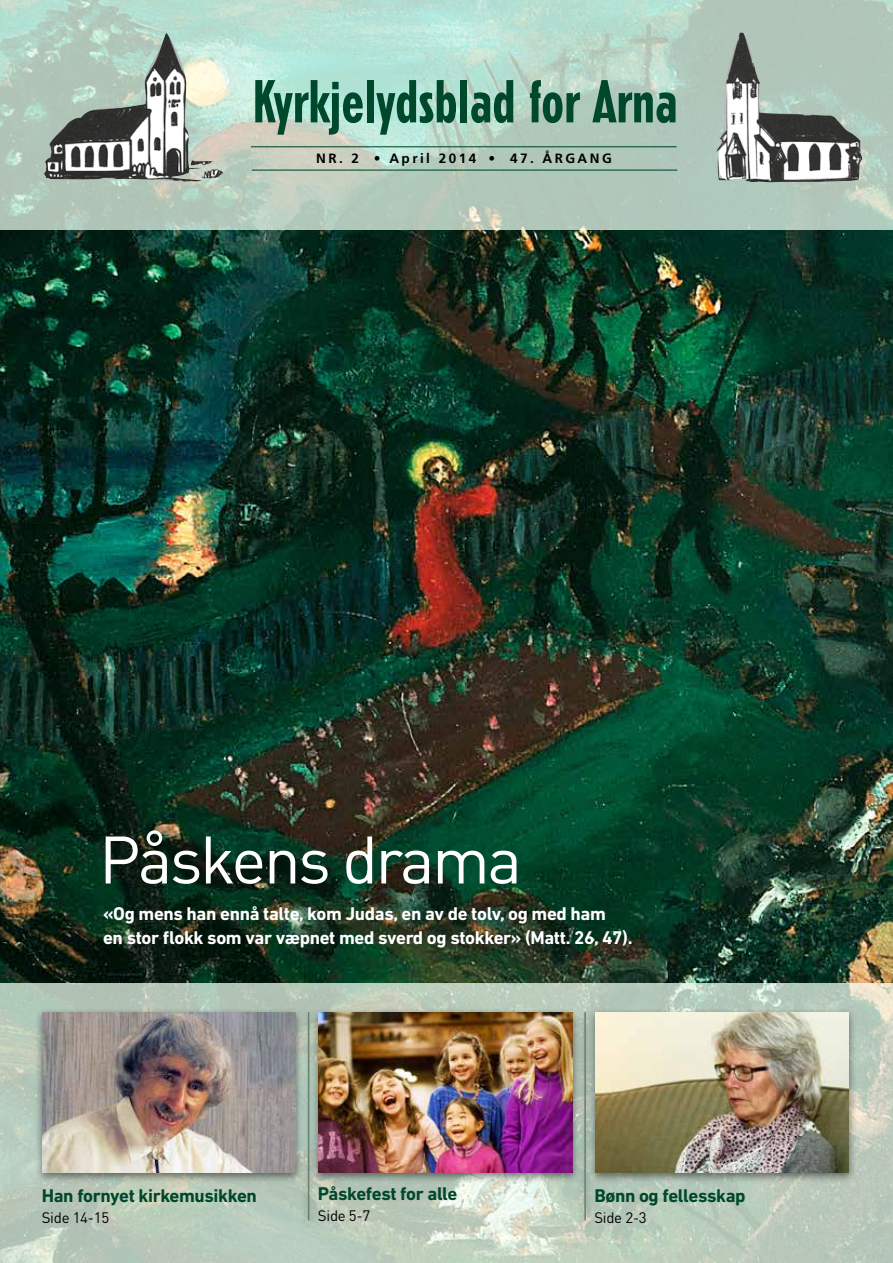
<style>
.page{position:relative;width:893px;height:1263px;background:#fff}
.page>*{position:absolute;margin:0;border:0;box-sizing:border-box;transform-origin:0 0}
.t1{font:66px "DIN";letter-spacing:-.04em;color:#fff}
.t2{font:700 condensed 60px "Erbar";color:#00482c}
.t3{font:700 18.75px/24px "DIN Next LT Pro";letter-spacing:-.02em;color:#fff}
.t4{font:700 18.75px "DIN Next LT Pro";letter-spacing:-.02em;color:#00482c}
.t5{font:15px "DIN";letter-spacing:-.02em;color:#000}
.t6{font:700 13.5px "Frutiger";letter-spacing:.185em;color:#000}
</style>
<div class="page">
<img style="left:0;top:230px;width:893px;height:741px">
<svg style="left:0;top:0;width:893px;height:230px;background:#b6d2c4"></svg>
<div style="left:0;top:971px;width:893px;height:292px;background:#000;opacity:.5"></div>
<svg style="left:0;top:983px;width:893px;height:280px;background:#bdcdbd"></svg>
<img style="left:44px;top:33px;width:179px;height:149px">
<img style="left:716px;top:33px;width:146px;height:151px">
<hr style="left:252px;top:170px;width:425px;height:1px;background:#00482c">
<hr style="left:251px;top:146px;width:426px;height:1px;background:#00482c">
<div style="left:576px;top:1008px;width:18px;height:223px;background:#000;opacity:.5"></div>
<hr style="left:584px;top:1012px;width:2px;height:208px;background:#65836d">
<div style="left:300px;top:1008px;width:18px;height:223px;background:#000;opacity:.5"></div>
<hr style="left:308px;top:1012px;width:1px;height:208px;background:#65836d">
<div style="left:34px;top:1007px;width:270px;height:177px;background:#000;opacity:.5"></div>
<img style="left:42px;top:1012px;width:254px;height:161px">
<div style="left:310px;top:1007px;width:271px;height:177px;background:#000;opacity:.5"></div>
<img style="left:319px;top:1012px;width:253px;height:161px">
<div style="left:587px;top:1007px;width:270px;height:177px;background:#000;opacity:.5"></div>
<img style="left:595px;top:1012px;width:254px;height:161px">
<h2 class="t2" style="left:253px;top:66px;width:426px">Kyrkjelydsblad for Arna</h2>
<p class="t6" style="left:316px;top:151px;width:297px">NR. 2 • April 2014 • 47. ÅRGANG</p>
<h1 class="t1" style="left:99px;top:818px;width:425px">Påskens drama</h1>
<p class="t3" style="left:103px;top:902px;width:531px">«Og mens han ennå talte, kom Judas, en av de tolv, og med ham<br>en stor flokk som var væpnet med sverd og stokker» (Matt. 26, 47).</p>
<p class="t4" style="left:42px;top:1184px;width:217px">Han fornyet kirkemusikken</p>
<p class="t5" style="left:42px;top:1208px;width:69px">Side 14-15</p>
<p class="t4" style="left:318px;top:1183px;width:141px">Påskefest for alle</p>
<p class="t5" style="left:318px;top:1206px;width:54px">Side 5-7</p>
<p class="t4" style="left:594px;top:1184px;width:153px">Bønn og fellesskap</p>
<p class="t5" style="left:594px;top:1208px;width:54px">Side 2-3</p>
</div>
